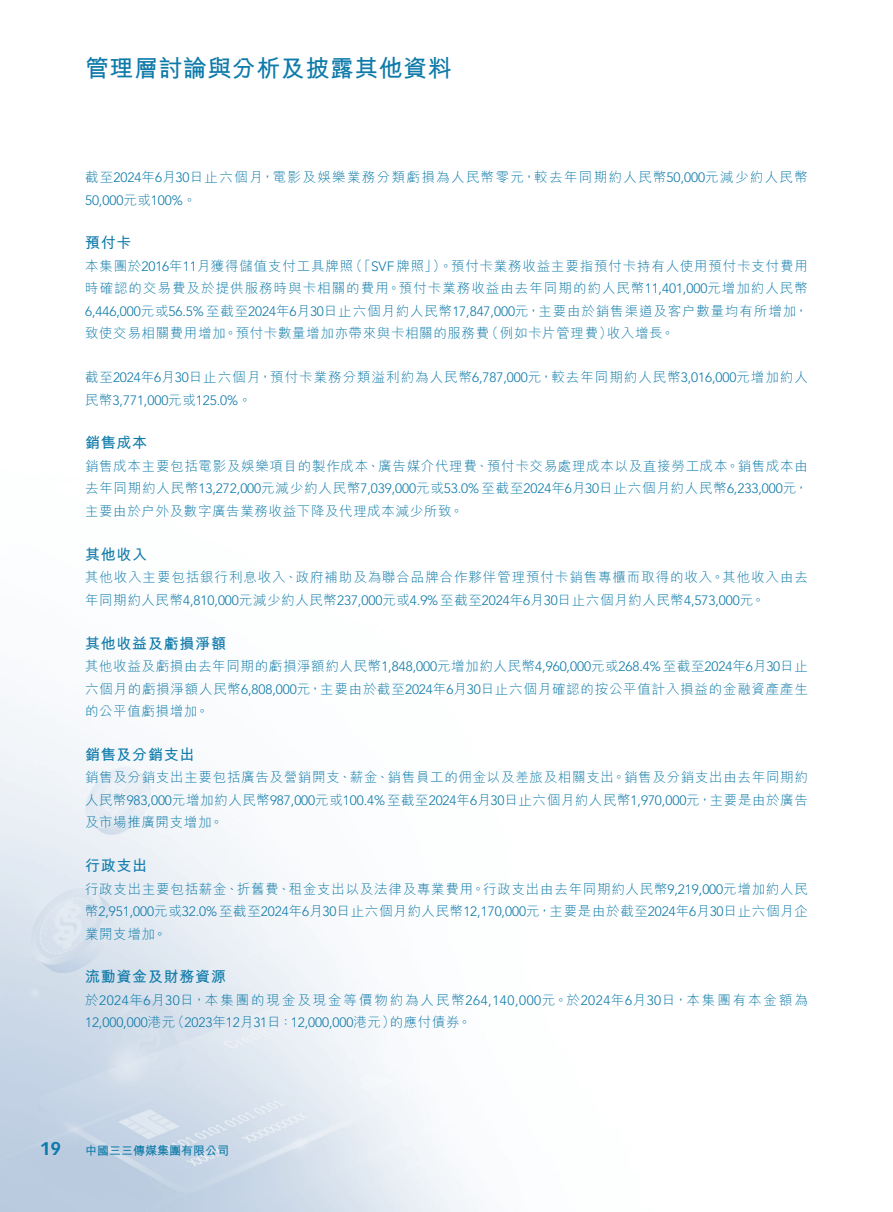
<style>
.page{position:relative;width:893px;height:1212px;background:#fff}
.page>*{position:absolute;margin:0;border:0;box-sizing:border-box;transform-origin:0 0}
.t1{font:700 24px "M Hei HK";letter-spacing:.02em;color:#0e7aa9}
.t2{font:700 18px "Vectora LT Std";color:#0e7aa9}
.t3{font:700 15px "M Hei HK";letter-spacing:.05em;color:#0e7aa9}
.t4{font:300 13.5px/22.5px "M Hei HK";letter-spacing:.06em;color:#0e7aa9;text-align:justify}
.t5{font:300 13.5px "Avenir LT Std";letter-spacing:-.005em;color:#0e7aa9}
.t6{font:300 13.5px/22.5px "M Hei HK";letter-spacing:.14em;color:#0e7aa9}
.t7{font:300 13.5px "M Hei HK";letter-spacing:.1em;color:#0e7aa9}
.t8{font:700 12px "M Hei HK";color:#0e7aa9}
.s1{font-family:"Avenir LT Std"}
.s2{font-family:"M Hei HK"}
</style>
<div class="page">
<img style="left:0;top:698px;width:477px;height:514px">
<h1 class="t1" style="left:85px;top:51px;width:368px">管理層討論與分析及披露其他資料</h1>
<p class="t7" style="left:85px;top:170px;width:724px">截至<span class="s1">2024</span>年月<span class="s1">6 30</span>日止六個月，電影及娛樂業務分類虧損為人民幣零元，較去年同期約人民幣<span class="s1">50,000</span>元減少約人民幣</p>
<p class="t5" style="left:85px;top:192px;width:113px">50,000<span class="s2">元或</span>100%<span class="s2">。</span></p>
<p class="t3" style="left:85px;top:232px;width:48px">預付卡</p>
<p class="t4" style="left:349px;top:254px;width:460px">（「<span class="s1">SVF</span>牌照」）。預付卡業務收益主要指預付卡持有人使用預付卡支付費用</p>
<p class="t4" style="left:85px;top:254px;width:270px">本集團於<span class="s1">2016</span>年<span class="s1">11</span>月獲得儲值支付工具牌照</p>
<p class="t4" style="left:85px;top:277px;width:724px">時確認的交易費及於提供服務時與卡相關的費用。預付卡業務收益由去年同期的約人民幣<span class="s1">11,401,000</span>元增加約人民幣</p>
<p class="t4" style="left:85px;top:300px;width:724px"><span class="s1">6,446,000</span>元或<span class="s1">56.5%</span> 至截至<span class="s1">2024</span>年月<span class="s1">6 30</span>日止六個月約人民幣<span class="s1">17,847,000</span>元，主要由於銷售渠道及客户數量均有所增加，</p>
<p class="t4" style="left:607px;top:322px;width:69px">收入增長。</p>
<p class="t4" style="left:85px;top:322px;width:406px">致使交易相關費用增加。預付卡數量增加亦帶來與卡相關的服務費</p>
<p class="t4" style="left:85px;top:366px;width:724px">截至<span class="s1">2024</span>年月<span class="s1">6 30</span>日止六個月，預付卡業務分類溢利約為人民幣<span class="s1">6,787,000</span>元，較去年同期約人民幣<span class="s1">3,016,000</span>元增加約人</p>
<p class="t5" style="left:85px;top:392px;width:168px"><span class="s2">民幣</span>3,771,000<span class="s2">元或</span>125.0%<span class="s2">。</span></p>
<p class="t3" style="left:85px;top:432px;width:64px">銷售成本</p>
<p class="t4" style="left:85px;top:455px;width:724px">銷售成本主要包括電影及娛樂項目的製作成本、廣告媒介代理費、預付卡交易處理成本以及直接勞工成本。銷售成本由</p>
<p class="t5" style="left:85px;top:481px;width:724px"><span class="s2">去年同期約人民幣</span>13,272,000<span class="s2">元減少約人民幣</span>7,039,000<span class="s2">元或</span>53.0% <span class="s2">至截至</span>2024<span class="s2">年月</span>6 30<span class="s2">日止六個月約人民幣</span>6,233,000<span class="s2">元，</span></p>
<p class="t4" style="left:85px;top:500px;width:380px">主要由於户外及數字廣告業務收益下降及代理成本減少所致。</p>
<p class="t3" style="left:85px;top:543px;width:64px">其他收入</p>
<p class="t4" style="left:85px;top:566px;width:724px">其他收入主要包括銀行利息收入、政府補助及為聯合品牌合作夥伴管理預付卡銷售專櫃而取得的收入。其他收入由去</p>
<p class="t5" style="left:85px;top:592px;width:681px"><span class="s2">年同期約人民幣</span>4,810,000<span class="s2">元減少約人民幣</span>237,000<span class="s2">元或</span>4.9%<span class="s2">至截至</span>2024<span class="s2">年月</span>6 30<span class="s2">日止六個月約人民幣</span>4,573,000<span class="s2">元。</span></p>
<p class="t3" style="left:85px;top:632px;width:142px">其他收益及虧損淨額</p>
<p class="t4" style="left:85px;top:655px;width:724px">其他收益及虧損由去年同期的虧損淨額約人民幣<span class="s1">1,848,000</span>元增加約人民幣<span class="s1">4,960,000</span>元或<span class="s1">268.4%</span>至截至<span class="s1">2024</span>年月<span class="s1">6 30</span>日止六個月的虧損淨額人民幣<span class="s1">6,808,000</span>元，主要由於截至<span class="s1">2024</span>年月<span class="s1">6 30</span>日止六個月確認的按公平值計入損益的金融資產產生的公平值虧損增加。</p>
<p class="t3" style="left:85px;top:743px;width:111px">銷售及分銷支出</p>
<p class="t4" style="left:85px;top:766px;width:724px">銷售及分銷支出主要包括廣告及營銷開支、薪金、銷售員工的佣金以及差旅及相關支出。銷售及分銷支出由去年同期約</p>
<p class="t5" style="left:85px;top:792px;width:724px"><span class="s2">人民幣</span>983,000<span class="s2">元增加約人民幣</span>987,000<span class="s2">元或</span>100.4%<span class="s2">至截至</span>2024<span class="s2">年月</span>6 30<span class="s2">日止六個月約人民幣</span>1,970,000<span class="s2">元，主要是由於廣告</span></p>
<p class="t4" style="left:85px;top:811px;width:140px">及市場推廣開支增加。</p>
<p class="t3" style="left:85px;top:855px;width:64px">行政支出</p>
<p class="t4" style="left:85px;top:877px;width:724px">行政支出主要包括薪金、折舊費、租金支出以及法律及專業費用。行政支出由去年同期約人民幣<span class="s1">9,219,000</span>元增加約人民</p>
<p class="t5" style="left:85px;top:903px;width:724px"><span class="s2">幣</span>2,951,000<span class="s2">元或</span>32.0%<span class="s2">至截至</span>2024<span class="s2">年月</span>6 30<span class="s2">日止六個月約人民幣</span>12,170,000<span class="s2">元，主要是由於截至</span>2024<span class="s2">年月</span>6 30<span class="s2">日止六個月企</span></p>
<p class="t4" style="left:85px;top:922px;width:83px">業開支增加。</p>
<p class="t3" style="left:85px;top:966px;width:142px">流動資金及財務資源</p>
<p class="t6" style="left:390px;top:988px;width:420px;text-indent:-305px">於<span class="s1">2024</span>年 月<span class="s1">6 30</span>日，本集團的現金及現金等價物約為人民幣<span class="s1">264,140,000</span>元。於<span class="s1">2024</span>年 月<span class="s1">6 30</span>日，本集團有本金額為的應付債券。</p>
<p class="t4" style="left:485px;top:322px;width:129px">（例如卡片管理費）</p>
<p class="t5" style="left:171px;top:1015px;width:225px"><span class="s2">（</span>2023<span class="s2">年</span>12<span class="s2">月</span>31<span class="s2">日：</span>12,000,000<span class="s2">港元）</span></p>
<p class="t5" style="left:85px;top:1015px;width:92px">12,000,000<span class="s2">港元</span></p>
<h2 class="t2" style="left:40px;top:1137px;width:23px">19</h2>
<p class="t8" style="left:85px;top:1141px;width:145px">中國三三傳媒集團有限公司</p>
</div>
